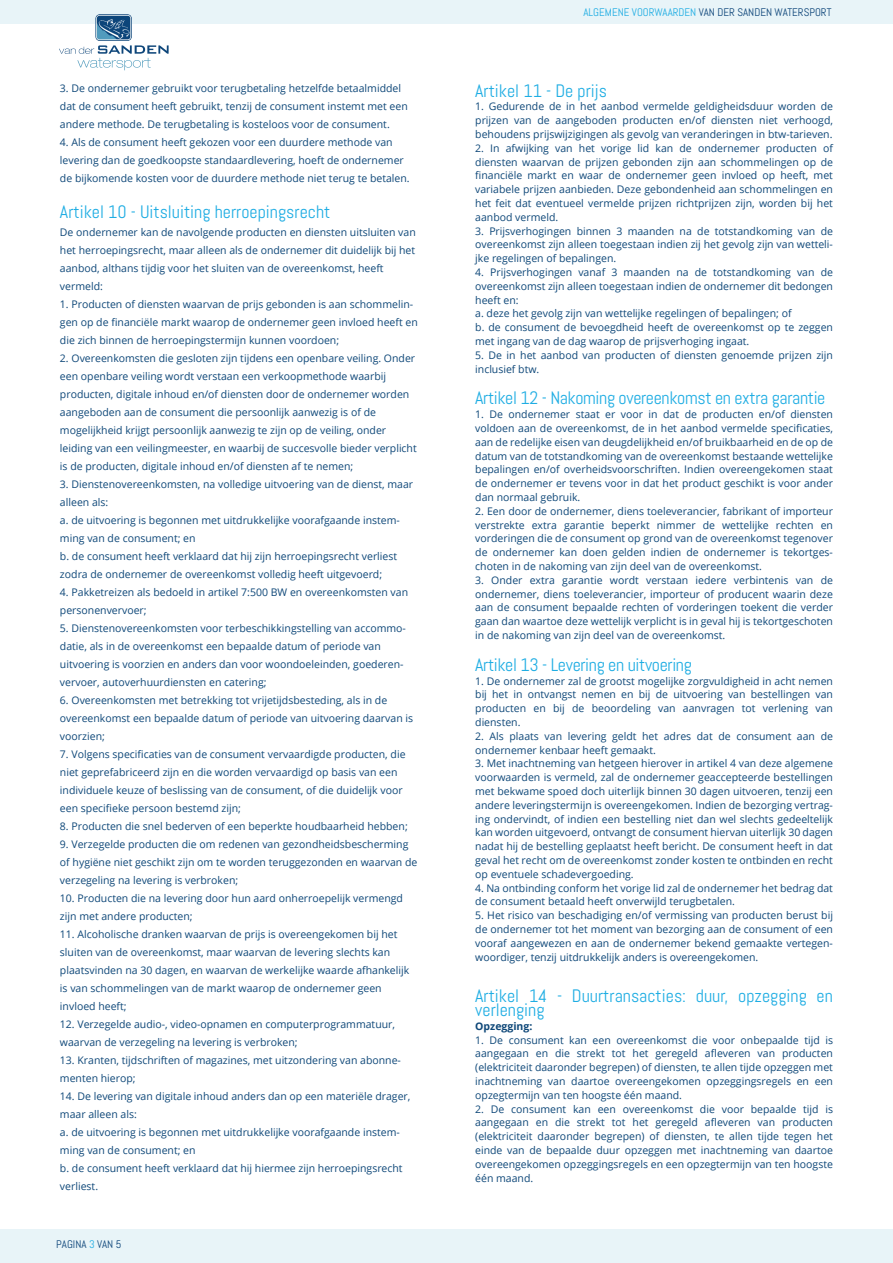
<style>
.page{position:relative;width:893px;height:1263px;background:#fff}
.page>*{position:absolute;margin:0;border:0;box-sizing:border-box;transform-origin:0 0}
.t1{font:18px/13.8px "Abel";color:#1fade3}
.t2{font:18px "Abel";letter-spacing:-.02em;color:#1fade3}
.t3{font:10.95px "Abel";color:#0e467a}
.t4{font:10.5px/13.8px "Open Sans";color:#0f4879}
.t5{font:700 10.5px "Open Sans";color:#0f4879}
.s1{color:#1fade3}
</style>
<div class="page">
<div style="left:0;top:0;width:893px;height:23px;background:#e8f4f8"></div>
<div style="left:0;top:1229px;width:893px;height:34px;background:#e8f4f8"></div>
<svg style="left:59px;top:45px;width:110px;height:25px"></svg>
<img style="left:59px;top:15px;width:110px;height:26px">
<p class="t4" style="left:60px;top:79px;width:349px;line-height:18px">3. De ondernemer gebruikt voor terugbetaling hetzelfde betaalmiddel dat de consument heeft gebruikt, tenzij de consument instemt met een andere methode. De terugbetaling is kosteloos voor de consument.</p>
<p class="t4" style="left:60px;top:133px;width:351px;line-height:18px">4. Als de consument heeft gekozen voor een duurdere methode van levering dan de goedkoopste standaardlevering, hoeft de ondernemer de bijkomende kosten voor de duurdere methode niet terug te betalen.</p>
<h1 class="t1" style="left:60px;top:205px;width:272px">Artikel 10 - Uitsluiting herroepingsrecht</h1>
<p class="t4" style="left:60px;top:223px;width:357px;line-height:18px">De ondernemer kan de navolgende producten en diensten uitsluiten van het herroepingsrecht, maar alleen als de ondernemer dit duidelijk bij het aanbod, althans tijdig voor het sluiten van de overeenkomst, heeft vermeld:</p>
<p class="t4" style="left:60px;top:295px;width:359px;line-height:18px">1. Producten of diensten waarvan de prijs gebonden is aan schommelin&shy;gen op de financiële markt waarop de ondernemer geen invloed heeft en die zich binnen de herroepingstermijn kunnen voordoen;</p>
<p class="t4" style="left:60px;top:349px;width:358px;line-height:18px">2. Overeenkomsten die gesloten zijn tijdens een openbare veiling. Onder een openbare veiling wordt verstaan een verkoopmethode waarbij producten, digitale inhoud en/of diensten door de ondernemer worden aangeboden aan de consument die persoonlijk aanwezig is of de mogelijkheid krijgt persoonlijk aanwezig te zijn op de veiling, onder leiding van een veilingmeester, en waarbij de succesvolle bieder verplicht is de producten, digitale inhoud en/of diensten af te nemen;</p>
<p class="t4" style="left:60px;top:475px;width:355px;line-height:18px">3. Dienstenovereenkomsten, na volledige uitvoering van de dienst, maar alleen als:<br>a. de uitvoering is begonnen met uitdrukkelijke voorafgaande instem&shy;ming van de consument; en<br>b. de consument heeft verklaard dat hij zijn herroepingsrecht verliest zodra de ondernemer de overeenkomst volledig heeft uitgevoerd;</p>
<p class="t4" style="left:60px;top:583px;width:350px;line-height:18px">4. Pakketreizen als bedoeld in artikel 7:500 BW en overeenkomsten van personenvervoer;</p>
<p class="t4" style="left:60px;top:619px;width:347px;line-height:18px">5. Dienstenovereenkomsten voor terbeschikkingstelling van accommo&shy;datie, als in de overeenkomst een bepaalde datum of periode van uitvoering is voorzien en anders dan voor woondoeleinden, goederen&shy;vervoer, autoverhuurdiensten en catering;</p>
<p class="t4" style="left:60px;top:691px;width:355px;line-height:18px">6. Overeenkomsten met betrekking tot vrijetijdsbesteding, als in de overeenkomst een bepaalde datum of periode van uitvoering daarvan is voorzien;</p>
<p class="t4" style="left:60px;top:745px;width:347px;line-height:18px">7. Volgens specificaties van de consument vervaardigde producten, die niet geprefabriceerd zijn en die worden vervaardigd op basis van een individuele keuze of beslissing van de consument, of die duidelijk voor een specifieke persoon bestemd zijn;</p>
<p class="t4" style="left:60px;top:819px;width:349px">8. Producten die snel bederven of een beperkte houdbaarheid hebben;</p>
<p class="t4" style="left:60px;top:835px;width:359px;line-height:18px">9. Verzegelde producten die om redenen van gezondheidsbescherming of hygiëne niet geschikt zijn om te worden teruggezonden en waarvan de verzegeling na levering is verbroken;</p>
<p class="t4" style="left:60px;top:889px;width:344px;line-height:18px">10. Producten die na levering door hun aard onherroepelijk vermengd zijn met andere producten;</p>
<p class="t4" style="left:60px;top:925px;width:351px;line-height:18px">11. Alcoholische dranken waarvan de prijs is overeengekomen bij het sluiten van de overeenkomst, maar waarvan de levering slechts kan plaatsvinden na 30 dagen, en waarvan de werkelijke waarde afhankelijk is van schommelingen van de markt waarop de ondernemer geen invloed heeft;</p>
<p class="t4" style="left:60px;top:1015px;width:337px;line-height:18px">12. Verzegelde audio-, video-opnamen en computerprogrammatuur, waarvan de verzegeling na levering is verbroken;</p>
<p class="t4" style="left:60px;top:1051px;width:342px;line-height:18px">13. Kranten, tijdschriften of magazines, met uitzondering van abonne&shy;menten hierop;</p>
<p class="t4" style="left:60px;top:1087px;width:352px;line-height:18px">14. De levering van digitale inhoud anders dan op een materiële drager, maar alleen als:<br>a. de uitvoering is begonnen met uitdrukkelijke voorafgaande instem&shy;ming van de consument; en<br>b. de consument heeft verklaard dat hij hiermee zijn herroepingsrecht verliest.</p>
<p class="t3" style="left:56px;top:1238px;width:67px">PAGINA <span class="s1">3</span> VAN 5</p>
<p class="t3" style="left:584px;top:6px;width:249px"><span class="s1">ALGEMENE VOORWAARDEN</span> VAN DER SANDEN WATERSPORT</p>
<h1 class="t1" style="left:475px;top:84px;width:133px">Artikel 11 - De prijs</h1>
<p class="t4" style="left:475px;top:99px;width:359px;text-align:justify">1. Gedurende de in het aanbod vermelde geldigheidsduur worden de prijzen van de aangeboden producten en/of diensten niet verhoogd, behoudens prijswijzigingen als gevolg van veranderingen in btw-tarieven.</p>
<p class="t4" style="left:475px;top:141px;width:359px;text-align:justify">2. In afwijking van het vorige lid kan de ondernemer producten of diensten waarvan de prijzen gebonden zijn aan schommelingen op de financiële markt en waar de ondernemer geen invloed op heeft, met variabele prijzen aanbieden. Deze gebondenheid aan schommelingen en het feit dat eventueel vermelde prijzen richtprijzen zijn, worden bij het aanbod vermeld.</p>
<p class="t4" style="left:475px;top:224px;width:359px;text-align:justify">3. Prijsverhogingen binnen 3 maanden na de totstandkoming van de overeenkomst zijn alleen toegestaan indien zij het gevolg zijn van wetteli&shy;jke regelingen of bepalingen.</p>
<p class="t4" style="left:475px;top:265px;width:359px">4. Prijsverhogingen vanaf 3 maanden na de totstandkoming van de overeenkomst zijn alleen toegestaan indien de ondernemer dit bedongen heeft en:<br>a. deze het gevolg zijn van wettelijke regelingen of bepalingen; of<br>b. de consument de bevoegdheid heeft de overeenkomst op te zeggen met ingang van de dag waarop de prijsverhoging ingaat.</p>
<p class="t4" style="left:475px;top:348px;width:359px">5. De in het aanbod van producten of diensten genoemde prijzen zijn inclusief btw.</p>
<h1 class="t2" style="left:475px;top:387px;width:352px">Artikel 12 - Nakoming overeenkomst en extra garantie</h1>
<p class="t4" style="left:475px;top:407px;width:359px;text-align:justify">1. De ondernemer staat er voor in dat de producten en/of diensten voldoen aan de overeenkomst, de in het aanbod vermelde specificaties, aan de redelijke eisen van deugdelijkheid en/of bruikbaarheid en de op de datum van de totstandkoming van de overeenkomst bestaande wettelijke bepalingen en/of overheidsvoorschriften. Indien overeengekomen staat de ondernemer er tevens voor in dat het product geschikt is voor ander dan normaal gebruik.</p>
<p class="t4" style="left:475px;top:504px;width:359px;text-align:justify">2. Een door de ondernemer, diens toeleverancier, fabrikant of importeur verstrekte extra garantie beperkt nimmer de wettelijke rechten en vorderingen die de consument op grond van de overeenkomst tegenover de ondernemer kan doen gelden indien de ondernemer is tekortges&shy;choten in de nakoming van zijn deel van de overeenkomst.</p>
<p class="t4" style="left:475px;top:573px;width:359px;text-align:justify">3. Onder extra garantie wordt verstaan iedere verbintenis van de ondernemer, diens toeleverancier, importeur of producent waarin deze aan de consument bepaalde rechten of vorderingen toekent die verder gaan dan waartoe deze wettelijk verplicht is in geval hij is tekortgeschoten in de nakoming van zijn deel van de overeenkomst.</p>
<h1 class="t2" style="left:475px;top:653px;width:218px">Artikel 13 - Levering en uitvoering</h1>
<p class="t4" style="left:475px;top:674px;width:359px;text-align:justify">1. De ondernemer zal de grootst mogelijke zorgvuldigheid in acht nemen bij het in ontvangst nemen en bij de uitvoering van bestellingen van producten en bij de beoordeling van aanvragen tot verlening van diensten.</p>
<p class="t4" style="left:475px;top:729px;width:359px">2. Als plaats van levering geldt het adres dat de consument aan de ondernemer kenbaar heeft gemaakt.</p>
<p class="t4" style="left:475px;top:756px;width:359px;text-align:justify">3. Met inachtneming van hetgeen hierover in artikel 4 van deze algemene voorwaarden is vermeld, zal de ondernemer geaccepteerde bestellingen met bekwame spoed doch uiterlijk binnen 30 dagen uitvoeren, tenzij een andere leveringstermijn is overeengekomen. Indien de bezorging vertrag&shy;ing ondervindt, of indien een bestelling niet dan wel slechts gedeeltelijk kan worden uitgevoerd, ontvangt de consument hiervan uiterlijk 30 dagen nadat hij de bestelling geplaatst heeft bericht. De consument heeft in dat geval het recht om de overeenkomst zonder kosten te ontbinden en recht op eventuele schadevergoeding.</p>
<p class="t4" style="left:475px;top:881px;width:359px">4. Na ontbinding conform het vorige lid zal de ondernemer het bedrag dat de consument betaald heeft onverwijld terugbetalen.</p>
<p class="t4" style="left:475px;top:908px;width:359px;text-align:justify">5. Het risico van beschadiging en/of vermissing van producten berust bij de ondernemer tot het moment van bezorging aan de consument of een vooraf aangewezen en aan de ondernemer bekend gemaakte vertegen&shy;woordiger, tenzij uitdrukkelijk anders is overeengekomen.</p>
<h1 class="t1" style="left:475px;top:989px;width:359px">Artikel 14 - Duurtransacties: duur, opzegging en verlenging</h1>
<p class="t5" style="left:475px;top:1018px;width:59px">Opzegging:</p>
<p class="t4" style="left:475px;top:1032px;width:359px;text-align:justify">1. De consument kan een overeenkomst die voor onbepaalde tijd is aangegaan en die strekt tot het geregeld afleveren van producten (elektriciteit daaronder begrepen) of diensten, te allen tijde opzeggen met inachtneming van daartoe overeengekomen opzeggingsregels en een opzegtermijn van ten hoogste één maand.</p>
<p class="t4" style="left:475px;top:1101px;width:359px;text-align:justify">2. De consument kan een overeenkomst die voor bepaalde tijd is aangegaan en die strekt tot het geregeld afleveren van producten (elektriciteit daaronder begrepen) of diensten, te allen tijde tegen het einde van de bepaalde duur opzeggen met inachtneming van daartoe overeengekomen opzeggingsregels en een opzegtermijn van ten hoogste één maand.</p>
</div>
